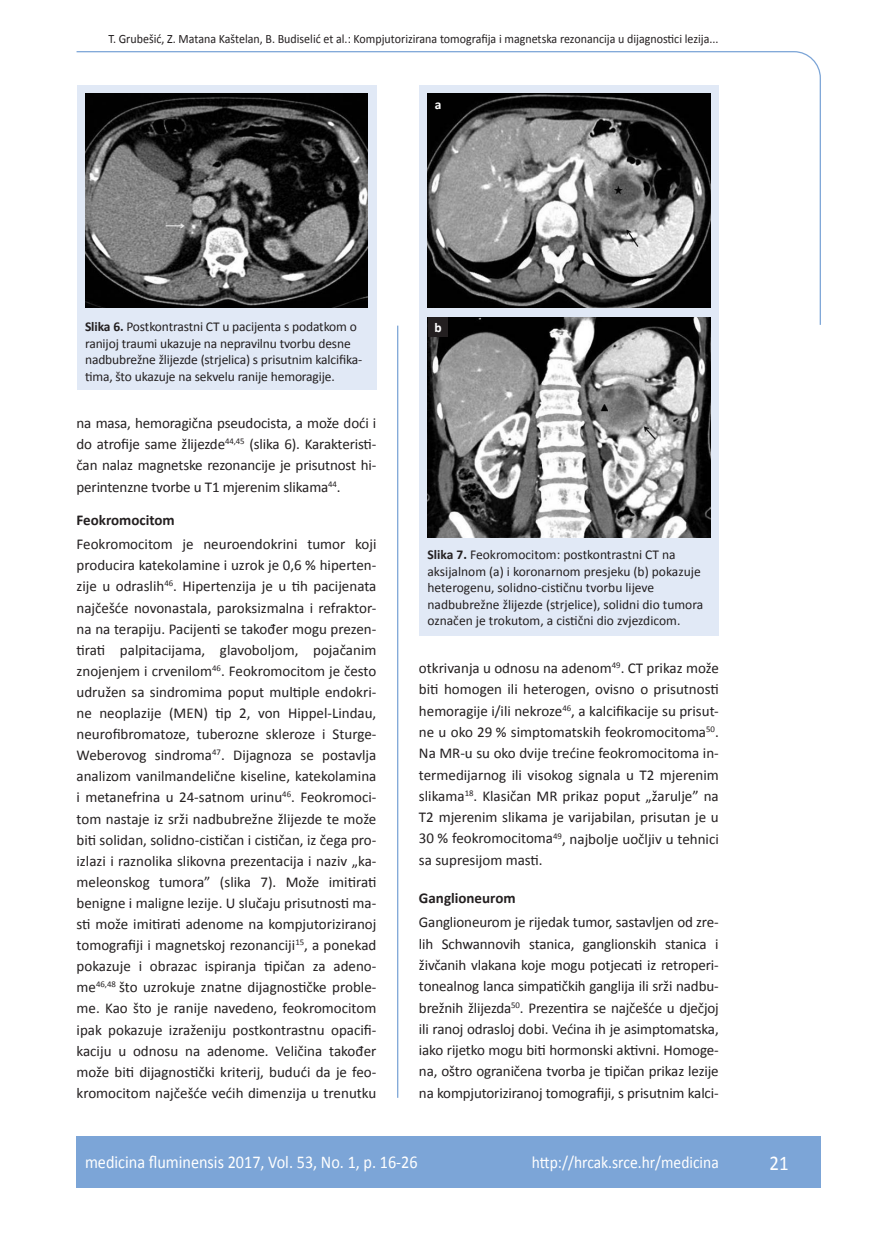
<style>
.page{position:relative;width:872px;height:1234px;background:#fff}
.page>*{position:absolute;margin:0;border:0;box-sizing:border-box;transform-origin:0 0}
.t1{font:21px "Calibri";color:#fff;scale:.9 1}
.t2{font:18px "Calibri";color:#fff;scale:.9 1}
.t3{font:17.25px "Calibri";color:#fff;scale:.9 1}
.t4{font:15px/21.1px "Calibri";letter-spacing:-.01em;color:#231f20;text-align:justify}
.t5{font:700 15px "Calibri";color:#231f20}
.t6{font:13.5px/16.5px "Calibri";letter-spacing:-.01em;color:#231f20}
.t7{font:700 13.5px "Calibri";color:#fff}
.t8{font:12.75px "Calibri";color:#231f20;scale:.94 1}
.s1{font-weight:700}
</style>
<div class="page">
<svg style="left:76px;top:51px;width:745px;height:275px"></svg>
<hr style="left:397px;top:325px;width:1px;height:772px;background:#7ca5d7">
<div style="left:77px;top:1135px;width:744px;height:51px;background:#7ca5d7"></div>
<div style="left:77px;top:85px;width:299px;height:305px;background:#e1e9f6"></div>
<img style="left:85px;top:94px;width:283px;height:213px">
<div style="left:419px;top:85px;width:300px;height:551px;background:#e1e9f6"></div>
<img style="left:427px;top:94px;width:283px;height:213px">
<img style="left:427px;top:317px;width:283px;height:220px">
<div style="left:428px;top:317px;width:20px;height:20px;background:#231f20"></div>
<p class="t8" style="left:108px;top:30px;width:650px">T. Grubešić, Z. Matana Kaštelan, B. Budiselić et al.: Kompjutorizirana tomografija i magnetska rezonancija u dijagnostici lezija...</p>
<p class="t7" style="left:435px;top:96px;width:8px">a</p>
<p class="t6" style="left:85px;top:318px;width:278px"><span class="s1">Slika 6.</span> Postkontrastni CT u pacijenta s podatkom o ranijoj traumi ukazuje na nepravilnu tvorbu desne nadbubrežne žlijezde (strjelica) s prisutnim kalcifika&shy;tima, što ukazuje na sekvelu ranije hemoragije.</p>
<p class="t4" style="left:77px;top:412px;width:301px">na masa, hemoragična pseudocista, a može doći i do atrofije same žlijezde<sup>44,45</sup> (slika 6). Karakteristi&shy;čan nalaz magnetske rezonancije je prisutnost hi&shy;perintenzne tvorbe u T1 mjerenim slikama<sup>44</sup>.</p>
<p class="t5" style="left:77px;top:511px;width:100px">Feokromocitom</p>
<p class="t4" style="left:77px;top:533px;width:301px">Feokromocitom je neuroendokrini tumor koji producira katekolamine i uzrok je 0,6 % hiperten&shy;zije u odraslih<sup>46</sup>. Hipertenzija je u tih pacijenata najčešće novonastala, paroksizmalna i refraktor&shy;na na terapiju. Pacijenti se također mogu prezen&shy;tirati palpitacijama, glavoboljom, pojačanim znojenjem i crvenilom<sup>46</sup>. Feokromocitom je često udružen sa sindromima poput multiple endokri&shy;ne neoplazije (MEN) tip 2, von Hippel-Lindau, neurofibromatoze, tuberozne skleroze i Sturge-Weberovog sindroma<sup>47</sup>. Dijagnoza se postavlja analizom vanilmandelične kiseline, katekolamina i metanefrina u 24-satnom urinu<sup>46</sup>. Feokromoci&shy;tom nastaje iz srži nadbubrežne žlijezde te može biti solidan, solidno-cističan i cističan, iz čega pro&shy;izlazi i raznolika slikovna prezentacija i naziv „ka&shy;meleonskog tumora” (slika 7). Može imitirati benigne i maligne lezije. U slučaju prisutnosti ma&shy;sti može imitirati adenome na kompjutoriziranoj tomografiji i magnetskoj rezonanciji<sup>15</sup>, a ponekad pokazuje i obrazac ispiranja tipičan za adeno&shy;me<sup>46,48</sup> što uzrokuje znatne dijagnostičke proble&shy;me. Kao što je ranije navedeno, feokromocitom ipak pokazuje izraženiju postkontrastnu opacifi&shy;kaciju u odnosu na adenome. Veličina također može biti dijagnostički kriterij, budući da je feo&shy;kromocitom najčešće većih dimenzija u trenutku</p>
<p class="t7" style="left:434px;top:319px;width:9px">b</p>
<p class="t6" style="left:427px;top:545px;width:277px"><span class="s1">Slika 7.</span> Feokromocitom: postkontrastni CT na aksijalnom (a) i koronarnom presjeku (b) pokazuje heterogenu, solidno-cističnu tvorbu lijeve nadbubrežne žlijezde (strjelice), solidni dio tumora označen je trokutom, a cistični dio zvjezdicom.</p>
<p class="t4" style="left:419px;top:656px;width:301px">otkrivanja u odnosu na adenom<sup>49</sup>. CT prikaz može biti homogen ili heterogen, ovisno o prisutnosti hemoragije i/ili nekroze<sup>46</sup>, a kalcifikacije su prisut&shy;ne u oko 29 % simptomatskih feokromocitoma<sup>50</sup>.<br>Na MR-u su oko dvije trećine feokromocitoma in&shy;termedijarnog ili visokog signala u T2 mjerenim slikama<sup>18</sup>. Klasičan MR prikaz poput „žarulje” na T2 mjerenim slikama je varijabilan, prisutan je u 30 % feokromocitoma<sup>49</sup>, najbolje uočljiv u tehnici sa supresijom masti.</p>
<p class="t5" style="left:419px;top:888px;width:98px">Ganglioneurom</p>
<p class="t4" style="left:419px;top:910px;width:301px">Ganglioneurom je rijedak tumor, sastavljen od zre&shy;lih Schwannovih stanica, ganglionskih stanica i živčanih vlakana koje mogu potjecati iz retroperi&shy;tonealnog lanca simpatičkih ganglija ili srži nadbu&shy;brežnih žlijezda<sup>50</sup>. Prezentira se najčešće u dječjoj ili ranoj odrasloj dobi. Većina ih je asimptomatska, iako rijetko mogu biti hormonski aktivni. Homoge&shy;na, oštro ograničena tvorba je tipičan prikaz lezije na kompjutoriziranoj tomografiji, s prisutnim kalci-</p>
<p class="t2" style="left:85px;top:1150px;width:371px">medicina fluminensis 2017, Vol. 53, No. 1, p. 16-26</p>
<p class="t3" style="left:532px;top:1151px;width:209px">http://hrcak.srce.hr/medicina</p>
<h1 class="t1" style="left:769px;top:1149px;width:23px">21</h1>
</div>
